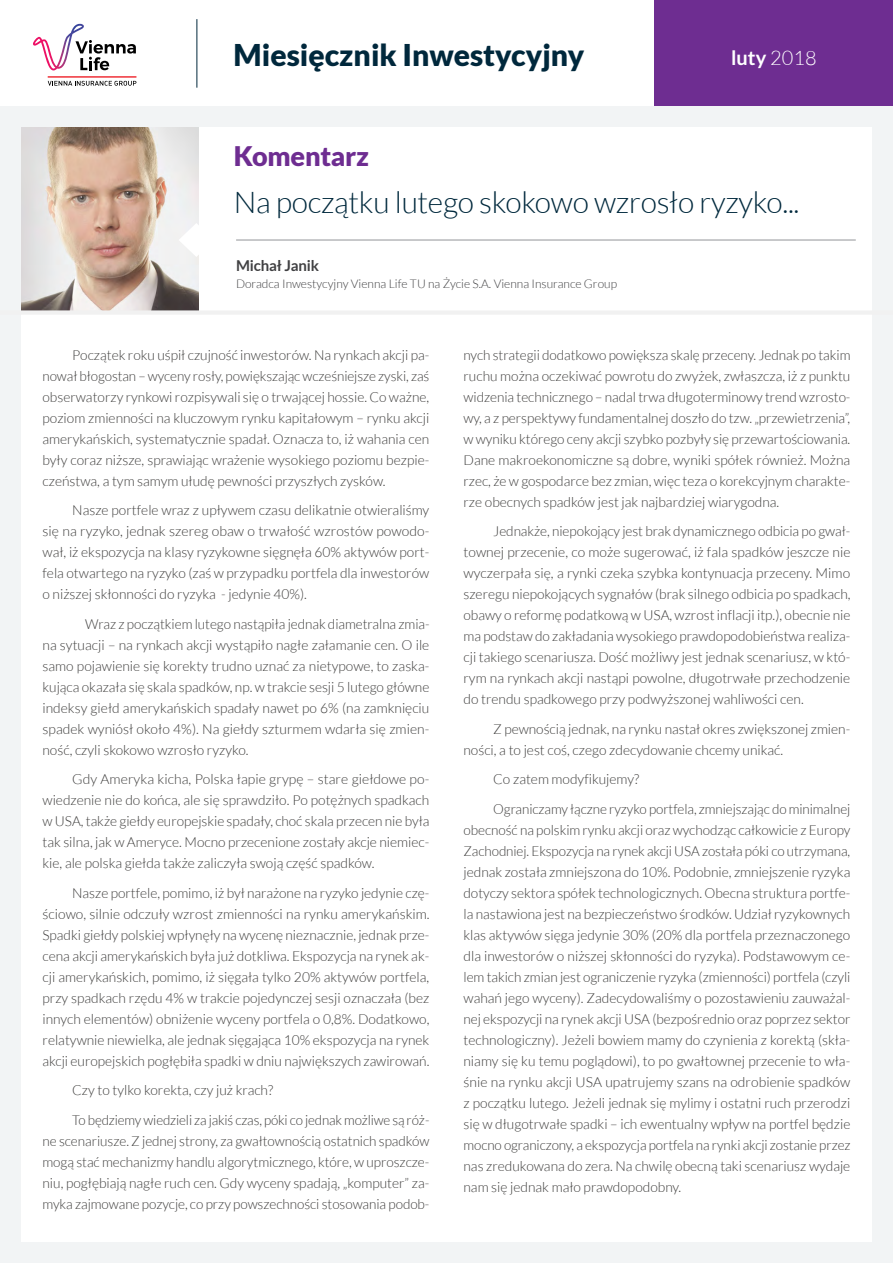
<style>
.page{position:relative;width:893px;height:1263px;background:#fff}
.page>*{position:absolute;margin:0;border:0;box-sizing:border-box;transform-origin:0 0}
.t1{font:300 30px "Lato";letter-spacing:-.01em;color:#00293d}
.t2{font:900 30px "Lato";color:#00283c}
.t3{font:900 27px "Lato";letter-spacing:-.01em;color:#6e2d91}
.t4{font:700 19.95px "Lato";color:#fff}
.t5{font:700 15px "Lato";letter-spacing:-.01em;color:#404042}
.tekst_na_całą_stronę{font:300 13.8px/21px "Lato";color:#3d3c3b;text-align:justify}
.t6{font:300 12px "Lato";color:#404042}
.s1{font-weight:300}
</style>
<div class="page">
<hr style="left:48px;top:76px;width:88px;height:2px;background:#ed1b23">
<svg style="left:48px;top:81px;width:88px;height:5px"></svg>
<svg style="left:33px;top:24px;width:103px;height:46px"></svg>
<div style="left:655px;top:0;width:238px;height:106px;background:#6e2d91"></div>
<hr style="left:197px;top:19px;width:1px;height:69px;background:#00283c">
<div style="left:0;top:106px;width:893px;height:1157px;background:#f2f4f5"></div>
<div style="left:21px;top:128px;width:851px;height:1114px;background:#fff"></div>
<img style="left:21px;top:128px;width:177px;height:182px">
<svg style="left:179px;top:223px;width:20px;height:34px"></svg>
<hr style="left:236px;top:240px;width:620px;height:1px;background:#939598">
<div style="left:0;top:310px;width:893px;height:5px;background:#f1f1f1"></div>
<p class="t2" style="left:234px;top:38px;width:352px">Miesięcznik Inwestycyjny</p>
<p class="t4" style="left:731px;top:47px;width:87px">luty <span class="s1">2018</span></p>
<p class="t3" style="left:234px;top:141px;width:137px">Komentarz</p>
<p class="t1" style="left:234px;top:186px;width:567px">Na początku lutego skokowo wzrosło ryzyko...</p>
<p class="t5" style="left:236px;top:257px;width:85px">Michał Janik</p>
<p class="t6" style="left:236px;top:277px;width:383px">Doradca Inwestycyjny Vienna Life TU na Życie S.A. Vienna Insurance Group</p>
<p class="tekst_na_całą_stronę" style="left:43px;top:344px;width:388px;text-indent:30px">Początek roku uśpił czujność inwestorów. Na rynkach akcji pa&shy;nował błogostan – wyceny rosły, powiększając wcześniejsze zyski, zaś obserwatorzy rynkowi rozpisywali się o trwającej hossie. Co ważne, poziom zmienności na kluczowym rynku kapitałowym – rynku akcji amerykańskich, systematycznie spadał. Oznacza to, iż wahania cen były coraz niższe, sprawiając wrażenie wysokiego poziomu bezpie&shy;czeństwa, a tym samym ułudę pewności przyszłych zysków.</p>
<p class="tekst_na_całą_stronę" style="left:43px;top:500px;width:388px;text-indent:30px">Nasze portfele wraz z upływem czasu delikatnie otwieraliśmy się na ryzyko, jednak szereg obaw o trwałość wzrostów powodo&shy;wał, iż ekspozycja na klasy ryzykowne sięgnęła 60% aktywów port&shy;fela otwartego na ryzyko (zaś w przypadku portfela dla inwestorów o niższej skłonności do ryzyka - jedynie 40%).</p>
<p class="tekst_na_całą_stronę" style="left:43px;top:613px;width:389px;text-indent:43px">Wraz z początkiem lutego nastąpiła jednak diametralna zmia&shy;na sytuacji – na rynkach akcji wystąpiło nagłe załamanie cen. O ile samo pojawienie się korekty trudno uznać za nietypowe, to zaska&shy;kująca okazała się skala spadków, np. w trakcie sesji 5 lutego główne indeksy giełd amerykańskich spadały nawet po 6% (na zamknięciu spadek wyniósł około 4%). Na giełdy szturmem wdarła się zmien&shy;ność, czyli skokowo wzrosło ryzyko.</p>
<p class="tekst_na_całą_stronę" style="left:43px;top:769px;width:388px;text-indent:30px">Gdy Ameryka kicha, Polska łapie grypę – stare giełdowe po&shy;wiedzenie nie do końca, ale się sprawdziło. Po potężnych spadkach w USA, także giełdy europejskie spadały, choć skala przecen nie była tak silna, jak w Ameryce. Mocno przecenione zostały akcje niemiec&shy;kie, ale polska giełda także zaliczyła swoją część spadków.</p>
<p class="tekst_na_całą_stronę" style="left:43px;top:882px;width:389px;text-indent:30px">Nasze portfele, pomimo, iż był narażone na ryzyko jedynie czę&shy;ściowo, silnie odczuły wzrost zmienności na rynku amerykańskim.<br>Spadki giełdy polskiej wpłynęły na wycenę nieznacznie, jednak prze&shy;cena akcji amerykańskich była już dotkliwa. Ekspozycja na rynek ak&shy;cji amerykańskich, pomimo, iż sięgała tylko 20% aktywów portfela, przy spadkach rzędu 4% w trakcie pojedynczej sesji oznaczała (bez innych elementów) obniżenie wyceny portfela o 0,8%. Dodatkowo, relatywnie niewielka, ale jednak sięgająca 10% ekspozycja na rynek akcji europejskich pogłębiła spadki w dniu największych zawirowań.</p>
<p class="tekst_na_całą_stronę" style="left:72px;top:1080px;width:202px">Czy to tylko korekta, czy już krach?</p>
<p class="tekst_na_całą_stronę" style="left:43px;top:1109px;width:388px;text-indent:30px">To będziemy wiedzieli za jakiś czas, póki co jednak możliwe są róż&shy;ne scenariusze. Z jednej strony, za gwałtownością ostatnich spadków mogą stać mechanizmy handlu algorytmicznego, które, w uproszcze&shy;niu, pogłębiają nagłe ruch cen. Gdy wyceny spadają, „komputer” za&shy;myka zajmowane pozycje, co przy powszechności stosowania podob-</p>
<p class="tekst_na_całą_stronę" style="left:463px;top:344px;width:388px">nych strategii dodatkowo powiększa skalę przeceny. Jednak po takim ruchu można oczekiwać powrotu do zwyżek, zwłaszcza, iż z punktu widzenia technicznego – nadal trwa długoterminowy trend wzrosto&shy;wy, a z perspektywy fundamentalnej doszło do tzw. „przewietrzenia”, w wyniku którego ceny akcji szybko pozbyły się przewartościowania.<br>Dane makroekonomiczne są dobre, wyniki spółek również. Można rzec, że w gospodarce bez zmian, więc teza o korekcyjnym charakte&shy;rze obecnych spadków jest jak najbardziej wiarygodna.</p>
<p class="tekst_na_całą_stronę" style="left:463px;top:521px;width:389px;text-indent:30px">Jednakże, niepokojący jest brak dynamicznego odbicia po gwał&shy;townej przecenie, co może sugerować, iż fala spadków jeszcze nie wyczerpała się, a rynki czeka szybka kontynuacja przeceny. Mimo szeregu niepokojących sygnałów (brak silnego odbicia po spadkach, obawy o reformę podatkową w USA, wzrost inflacji itp.), obecnie nie ma podstaw do zakładania wysokiego prawdopodobieństwa realiza&shy;cji takiego scenariusza. Dość możliwy jest jednak scenariusz, w któ&shy;rym na rynkach akcji nastąpi powolne, długotrwałe przechodzenie do trendu spadkowego przy podwyższonej wahliwości cen.</p>
<p class="tekst_na_całą_stronę" style="left:463px;top:718px;width:388px;text-indent:30px">Z pewnością jednak, na rynku nastał okres zwiększonej zmien&shy;ności, a to jest coś, czego zdecydowanie chcemy unikać.</p>
<p class="tekst_na_całą_stronę" style="left:493px;top:769px;width:147px">Co zatem modyfikujemy?</p>
<p class="tekst_na_całą_stronę" style="left:463px;top:798px;width:389px;text-indent:30px">Ograniczamy łączne ryzyko portfela, zmniejszając do minimalnej obecność na polskim rynku akcji oraz wychodząc całkowicie z Europy Zachodniej. Ekspozycja na rynek akcji USA została póki co utrzymana, jednak została zmniejszona do 10%. Podobnie, zmniejszenie ryzyka dotyczy sektora spółek technologicznych. Obecna struktura portfe&shy;la nastawiona jest na bezpieczeństwo środków. Udział ryzykownych klas aktywów sięga jedynie 30% (20% dla portfela przeznaczonego dla inwestorów o niższej skłonności do ryzyka). Podstawowym ce&shy;lem takich zmian jest ograniczenie ryzyka (zmienności) portfela (czyli wahań jego wyceny). Zadecydowaliśmy o pozostawieniu zauważal&shy;nej ekspozycji na rynek akcji USA (bezpośrednio oraz poprzez sektor technologiczny). Jeżeli bowiem mamy do czynienia z korektą (skła&shy;niamy się ku temu poglądowi), to po gwałtownej przecenie to wła&shy;śnie na rynku akcji USA upatrujemy szans na odrobienie spadków z początku lutego. Jeżeli jednak się mylimy i ostatni ruch przerodzi się w długotrwałe spadki – ich ewentualny wpływ na portfel będzie mocno ograniczony, a ekspozycja portfela na rynki akcji zostanie przez nas zredukowana do zera. Na chwilę obecną taki scenariusz wydaje nam się jednak mało prawdopodobny.</p>
</div>
